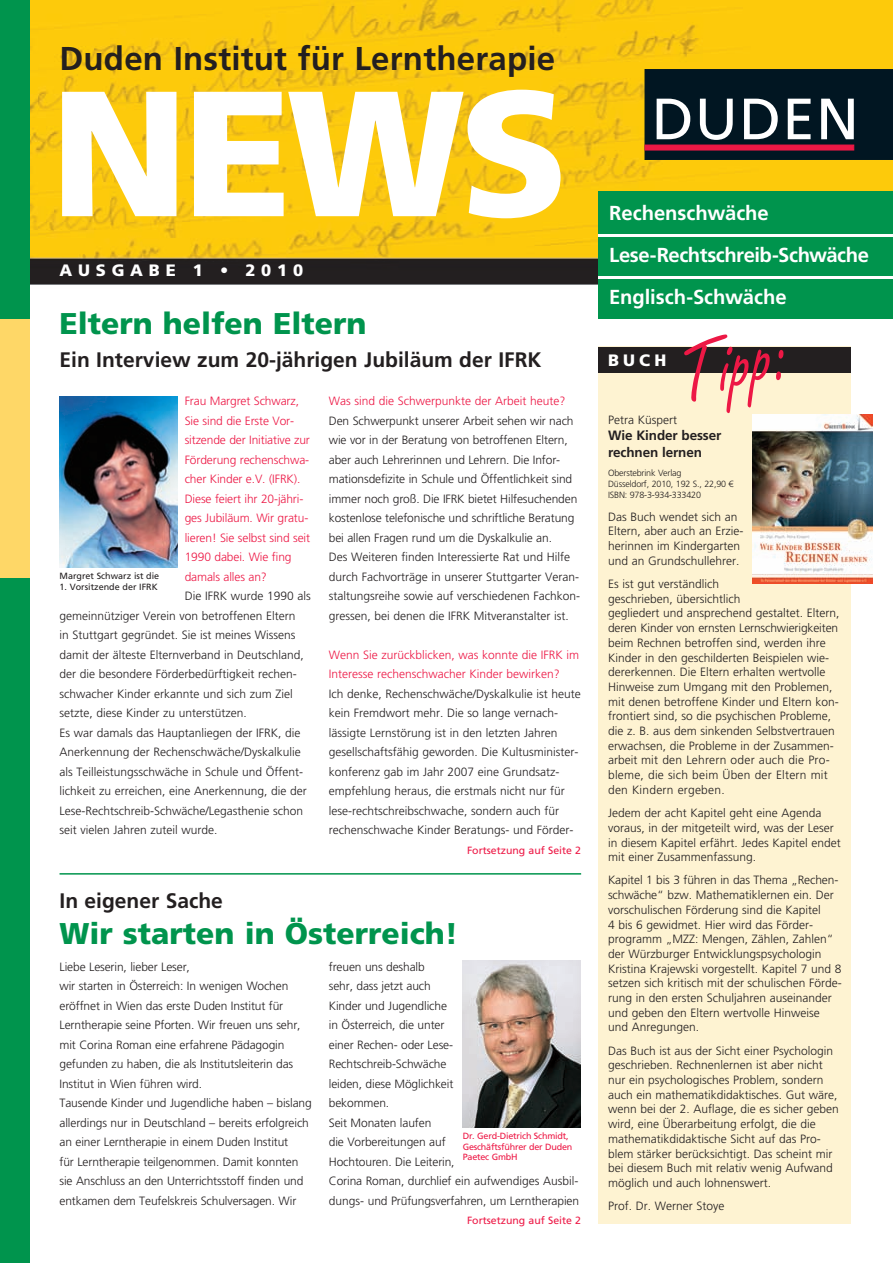
<style>
.page{position:relative;width:893px;height:1263px;background:#fff}
.page>*{position:absolute;margin:0;border:0;box-sizing:border-box;transform-origin:0 0}
.t1{font:900 178.2px "Frutiger";color:#fff}
.t2{font:78.6px "Freestyle Script";color:#ed1845}
.t3{font:700 33px "DP Frutiger";letter-spacing:.005em;color:#231f20}
.t4{font:900 30px "Frutiger";color:#00944d}
.t5{font:700 21px "DP Frutiger";color:#231f20}
.t6{font:700 20.25px/42px "DP Frutiger";letter-spacing:-.015em;color:#fff}
.t7{font:900 16.5px "Frutiger";letter-spacing:.35em;color:#fff}
.t8{font:700 13.5px/16.5px "DP Frutiger";letter-spacing:-.01em;color:#231f20}
.t9{font:300 12px/19.5px "DP Frutiger";color:#231f20}
.t10{font:300 12px/19.5px "DP Frutiger";letter-spacing:-.01em;color:#ed1845}
.t11{font:10.5px "DP Frutiger";color:#ed1845}
.t12{font:300 9px/10.8px "DP Frutiger";letter-spacing:-.02em;color:#231f20}
.t13{font:9px/10.8px "DP Frutiger";letter-spacing:-.02em;color:#ed1845}
.t14{font:9px "DP Frutiger";color:#231f20}
</style>
<div class="page">
<img style="left:30px;top:0;width:863px;height:285px">
<svg style="left:645px;top:69px;width:248px;height:91px"></svg>
<div style="left:645px;top:145px;width:209px;height:5px;background:#ed1845"></div>
<div style="left:598px;top:346px;width:252px;height:878px;background:#fef3d2"></div>
<img style="left:752px;top:415px;width:120px;height:168px">
<hr style="left:60px;top:873px;width:521px;height:1px;background:#00944d">
<div style="left:598px;top:191px;width:295px;height:128px;background:#00944d"></div>
<hr style="left:598px;top:234px;width:295px;height:3px;background:#fff">
<hr style="left:598px;top:276px;width:295px;height:3px;background:#fff">
<div style="left:0;top:82px;width:30px;height:1181px;background:#fed767"></div>
<div style="left:0;top:578px;width:30px;height:685px;background:#00944d"></div>
<div style="left:0;top:0;width:30px;height:319px;background:#00944d"></div>
<img style="left:60px;top:397px;width:117px;height:171px">
<div style="left:598px;top:347px;width:252px;height:25px;background:#231f20"></div>
<img style="left:463px;top:960px;width:117px;height:167px">
<h3 class="t3" style="left:60px;top:45px;width:497px">Duden Institut für Lerntherapie</h3>
<h1 class="t1" style="left:50px;top:83px;width:520px">NEWS</h1>
<h3 class="t7" style="left:60px;top:264px;width:245px">AUSGABE 1 • 2010</h3>
<h3 class="t4" style="left:60px;top:312px;width:308px">Eltern helfen Eltern</h3>
<h3 class="t5" style="left:60px;top:351px;width:483px">Ein Interview zum 20-jährigen Jubiläum der IFRK</h3>
<p class="t10" style="left:185px;top:392px;width:127px">Frau Margret Schwarz,<br>Sie sind die Erste Vor&shy;sitzende der Initiative zur<br>Förderung rechenschwa&shy;cher Kinder e.V. (IFRK).<br>Diese feiert ihr 20-jähri&shy;ges Jubiläum. Wir gratu&shy;lieren! Sie selbst sind seit<br>1990 dabei. Wie fing damals alles an?</p>
<p class="t9" style="left:60px;top:587px;width:253px;text-indent:125px">Die IFRK wurde 1990 als gemeinnütziger Verein von betroffenen Eltern<br>in Stuttgart gegründet. Sie ist meines Wissens damit der älteste Elternverband in Deutschland, der die besondere Förderbedürftigkeit rechen&shy;schwacher Kinder erkannte und sich zum Ziel setzte, diese Kinder zu unterstützen.<br>Es war damals das Hauptanliegen der IFRK, die Anerkennung der Rechenschwäche/Dyskalkulie als Teilleistungsschwäche in Schule und Öffent&shy;lichkeit zu erreichen, eine Anerkennung, die der Lese-Rechtschreib-Schwäche/Legasthenie schon seit vielen Jahren zuteil wurde.</p>
<p class="t14" style="left:60px;top:572px;width:101px">Margret Schwarz ist die</p>
<p class="t14" style="left:60px;top:583px;width:100px">1. Vorsitzende der IFRK</p>
<p class="t10" style="left:329px;top:392px;width:238px">Was sind die Schwerpunkte der Arbeit heute?</p>
<p class="t9" style="left:329px;top:411px;width:253px">Den Schwerpunkt unserer Arbeit sehen wir nach wie vor in der Beratung von betroffenen Eltern, aber auch Lehrerinnen und Lehrern. Die Infor&shy;mationsdefizite in Schule und Öffentlichkeit sind immer noch groß. Die IFRK bietet Hilfesuchenden kostenlose telefonische und schriftliche Beratung bei allen Fragen rund um die Dyskalkulie an.<br>Des Weiteren finden Interessierte Rat und Hilfe durch Fachvorträge in unserer Stuttgarter Veran&shy;staltungsreihe sowie auf verschiedenen Fachkon&shy;gressen, bei denen die IFRK Mitveranstalter ist.</p>
<p class="t10" style="left:329px;top:645px;width:252px">Wenn Sie zurückblicken, was konnte die IFRK im<br>Interesse rechenschwacher Kinder bewirken?</p>
<p class="t9" style="left:329px;top:684px;width:254px">Ich denke, Rechenschwäche/Dyskalkulie ist heute kein Fremdwort mehr. Die so lange vernach&shy;lässigte Lernstörung ist in den letzten Jahren gesellschaftsfähig geworden. Die Kultusminister&shy;konferenz gab im Jahr 2007 eine Grundsatz&shy;empfehlung heraus, die erstmals nicht nur für lese-rechtschreibschwache, sondern auch für rechenschwache Kinder Beratungs- und Förder-</p>
<p class="t11" style="left:467px;top:845px;width:116px">Fortsetzung auf Seite 2</p>
<h3 class="t5" style="left:60px;top:892px;width:165px">In eigener Sache</h3>
<h3 class="t4" style="left:60px;top:922px;width:400px">Wir starten in Österreich!</h3>
<p class="t9" style="left:60px;top:957px;width:254px">Liebe Leserin, lieber Leser,<br>wir starten in Österreich: In wenigen Wochen eröffnet in Wien das erste Duden Institut für Lerntherapie seine Pforten. Wir freuen uns sehr, mit Corina Roman eine erfahrene Pädagogin gefunden zu haben, die als Institutsleiterin das Institut in Wien führen wird.<br>Tausende Kinder und Jugendliche haben – bislang allerdings nur in Deutschland – bereits erfolgreich an einer Lerntherapie in einem Duden Institut<br>für Lerntherapie teilgenommen. Damit konnten sie Anschluss an den Unterrichtsstoff finden und entkamen dem Teufelskreis Schulversagen. Wir</p>
<p class="t9" style="left:329px;top:957px;width:252px">freuen uns deshalb<br>sehr, dass jetzt auch<br>Kinder und Jugendliche<br>in Österreich, die unter<br>einer Rechen- oder Lese-<br>Rechtschreib-Schwäche<br>leiden, diese Möglichkeit<br>bekommen.<br>Seit Monaten laufen<br>die Vorbereitungen auf<br>Hochtouren. Die Leiterin,<br>Corina Roman, durchlief ein aufwendiges Ausbil&shy;dungs- und Prüfungsverfahren, um Lerntherapien</p>
<p class="t13" style="left:463px;top:1131px;width:111px">Dr. Gerd-Dietrich Schmidt,<br>Geschäftsführer der Duden<br>Paetec GmbH</p>
<p class="t11" style="left:467px;top:1216px;width:116px">Fortsetzung auf Seite 2</p>
<h3 class="t6" style="left:609px;top:193px;width:261px">Rechenschwäche<br>Lese-Rechtschreib-Schwäche<br>Englisch-Schwäche</h3>
<h2 class="t2" style="left:673px;top:352px;width:111px;rotate:-15deg">Tipp:</h2>
<h3 class="t7" style="left:608px;top:354px;width:60px">BUCH</h3>
<p class="t9" style="left:608px;top:410px;width:70px">Petra Küspert</p>
<p class="t8" style="left:608px;top:428px;width:115px">Wie Kinder besser rechnen lernen</p>
<p class="t12" style="left:608px;top:468px;width:127px">Oberstebrink Verlag<br>Düsseldorf, 2010, 192 S., 22,90 €<br>ISBN: 978-3-934-333420</p>
<p class="t9" style="left:608px;top:510px;width:137px;line-height:14.7px">Das Buch wendet sich an<br>Eltern, aber auch an Erzie&shy;herinnen im Kindergarten und an Grundschullehrer.</p>
<p class="t9" style="left:608px;top:577px;width:233px;line-height:14.7px">Es ist gut verständlich<br>geschrieben, übersichtlich<br>gegliedert und ansprechend gestaltet. Eltern, deren Kinder von ernsten Lernschwierigkeiten beim Rechnen betroffen sind, werden ihre Kinder in den geschilderten Beispielen wie&shy;dererkennen. Die Eltern erhalten wertvolle Hinweise zum Umgang mit den Problemen, mit denen betroffene Kinder und Eltern kon&shy;frontiert sind, so die psychischen Probleme, die z. B. aus dem sinkenden Selbstvertrauen erwachsen, die Probleme in der Zusammen&shy;arbeit mit den Lehrern oder auch die Pro&shy;bleme, die sich beim Üben der Eltern mit den Kindern ergeben.</p>
<p class="t9" style="left:608px;top:806px;width:234px;line-height:14.7px">Jedem der acht Kapitel geht eine Agenda voraus, in der mitgeteilt wird, was der Leser in diesem Kapitel erfährt. Jedes Kapitel endet mit einer Zusammenfassung.</p>
<p class="t9" style="left:608px;top:873px;width:235px;line-height:14.7px">Kapitel 1 bis 3 führen in das Thema „Rechen&shy;schwäche“ bzw. Mathematiklernen ein. Der vorschulischen Förderung sind die Kapitel<br>4 bis 6 gewidmet. Hier wird das Förder&shy;programm „MZZ: Mengen, Zählen, Zahlen“ der Würzburger Entwicklungspsychologin Kristina Krajewski vorgestellt. Kapitel 7 und 8 setzen sich kritisch mit der schulischen Förde&shy;rung in den ersten Schuljahren auseinander und geben den Eltern wertvolle Hinweise und Anregungen.</p>
<p class="t9" style="left:608px;top:1044px;width:232px;line-height:14.7px">Das Buch ist aus der Sicht einer Psychologin geschrieben. Rechnenlernen ist aber nicht nur ein psychologisches Problem, sondern auch ein mathematikdidaktisches. Gut wäre, wenn bei der 2. Auflage, die es sicher geben wird, eine Überarbeitung erfolgt, die die mathematikdidaktische Sicht auf das Pro&shy;blem stärker berücksichtigt. Das scheint mir bei diesem Buch mit relativ wenig Aufwand möglich und auch lohnenswert.</p>
<p class="t9" style="left:608px;top:1197px;width:118px">Prof. Dr. Werner Stoye</p>
</div>
